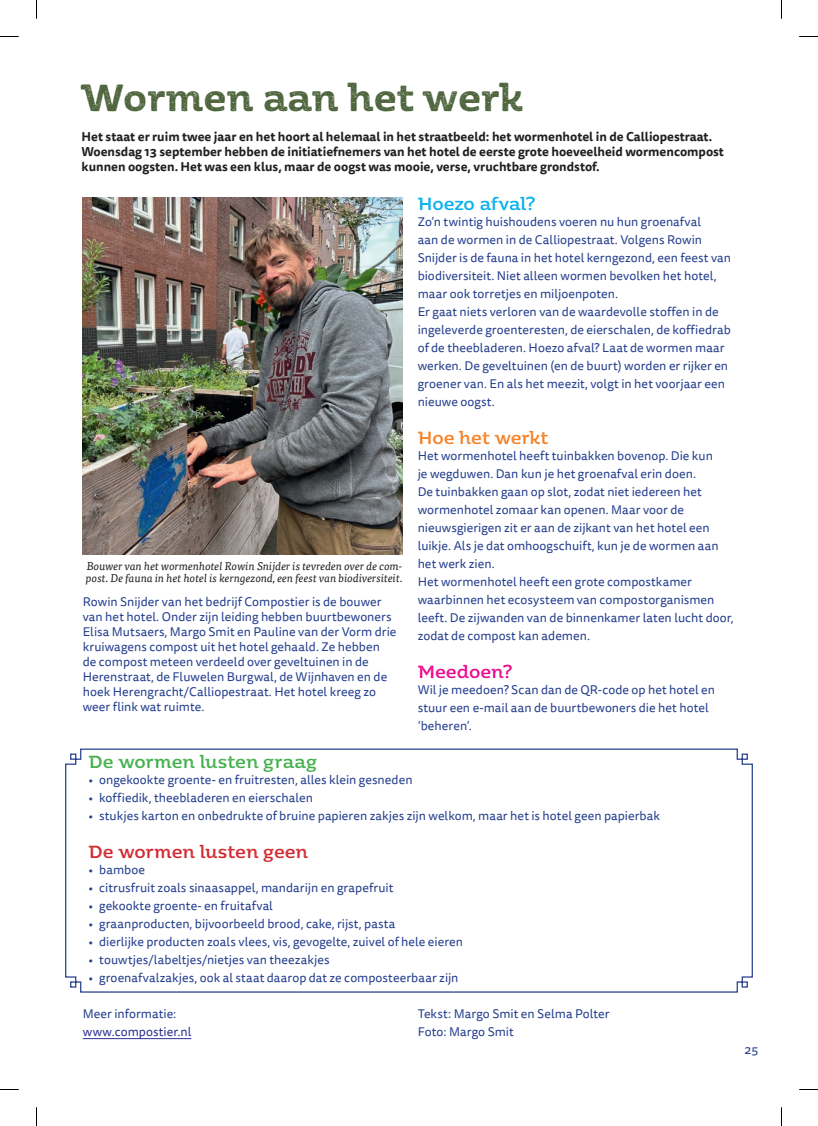
<style>
.page{position:relative;width:818px;height:1126px;background:#fff}
.page>*{position:absolute;margin:0;border:0;box-sizing:border-box;transform-origin:0 0}
.t1{font:600 37.5px "Moreno Rust";color:#4f663e}
.t2{font:500 17.5px "Moreno Rust";color:#40ae49}
.t3{font:500 17.5px "Moreno Rust";letter-spacing:-.005em;color:#d1232a}
.t4{font:500 17.5px "Moreno Rust";letter-spacing:-.005em;color:#00aeef}
.t5{font:500 17.5px "Moreno Rust";letter-spacing:-.005em;color:#f57f21}
.t6{font:500 17.5px "Moreno Rust";color:#ed028c}
.t7{font:12.5px/18px "Tisa Sans Pro";letter-spacing:.005em;color:#253f8e}
.t8{font:700 12.5px/15px "Tisa Sans Pro";color:#231f20}
.t9{font:12.5px "Tisa Sans Pro";color:#2e3092}
.t10{font:italic 11.25px/12.5px "Tisa Pro";color:#231f20}
</style>
<div class="page">
<img style="left:83px;top:198px;width:319px;height:356px">
<svg style="left:65px;top:748px;width:688px;height:245px"></svg>
<hr style="left:83px;top:1038px;width:108px;height:1px;background:#2e3092">
<svg style="left:0;top:36px;width:19px;height:1px"></svg>
<svg style="left:799px;top:36px;width:18px;height:1px"></svg>
<svg style="left:0;top:1089px;width:19px;height:1px"></svg>
<svg style="left:799px;top:1089px;width:18px;height:1px"></svg>
<svg style="left:36px;top:0;width:1px;height:19px"></svg>
<svg style="left:36px;top:1107px;width:1px;height:18px"></svg>
<h1 class="t1" style="left:81px;top:65px;width:443px">Wormen aan het werk</h1>
<p class="t8" style="left:81px;top:130px;width:643px">Het staat er ruim twee jaar en het hoort al helemaal in het straatbeeld: het wormenhotel in de Calliopestraat.<br>Woensdag 13 september hebben de initiatiefnemers van het hotel de eerste grote hoeveelheid wormencompost kunnen oogsten. Het was een klus, maar de oogst was mooie, verse, vruchtbare grondstof.</p>
<p class="t10" style="left:86px;top:559px;width:318px">Bouwer van het wormenhotel Rowin Snijder is tevreden over de com&shy;post. De fauna in het hotel is kerngezond, een feest van biodiversiteit.</p>
<p class="t7" style="left:83px;top:594px;width:315px;line-height:15px">Rowin Snijder van het bedrijf Compostier is de bouwer van het hotel. Onder zijn leiding hebben buurtbewoners Elisa Mutsaers, Margo Smit en Pauline van der Vorm drie kruiwagens compost uit het hotel gehaald. Ze hebben de compost meteen verdeeld over geveltuinen in de Herenstraat, de Fluwelen Burgwal, de Wijnhaven en de hoek Herengracht/Calliopestraat. Het hotel kreeg zo weer flink wat ruimte.</p>
<h2 class="t4" style="left:417px;top:188px;width:119px">Hoezo afval?</h2>
<p class="t7" style="left:417px;top:212px;width:315px">Zo’n twintig huishoudens voeren nu hun groenafval<br>aan de wormen in de Calliopestraat. Volgens Rowin Snijder is de fauna in het hotel kerngezond, een feest van biodiversiteit. Niet alleen wormen bevolken het hotel, maar ook torretjes en miljoenpoten.<br>Er gaat niets verloren van de waardevolle stoffen in de ingeleverde groenteresten, de eierschalen, de koffiedrab of de theebladeren. Hoezo afval? Laat de wormen maar werken. De geveltuinen (en de buurt) worden er rijker en groener van. En als het meezit, volgt in het voorjaar een nieuwe oogst.</p>
<h2 class="t5" style="left:417px;top:422px;width:132px">Hoe het werkt</h2>
<p class="t7" style="left:417px;top:446px;width:317px">Het wormenhotel heeft tuinbakken bovenop. Die kun<br>je wegduwen. Dan kun je het groenafval erin doen.<br>De tuinbakken gaan op slot, zodat niet iedereen het wormenhotel zomaar kan openen. Maar voor de nieuwsgierigen zit er aan de zijkant van het hotel een luikje. Als je dat omhoogschuift, kun je de wormen aan het werk zien.<br>Het wormenhotel heeft een grote compostkamer waarbinnen het ecosysteem van compostorganismen leeft. De zijwanden van de binnenkamer laten lucht door, zodat de compost kan ademen.</p>
<h2 class="t6" style="left:417px;top:656px;width:96px">Meedoen?</h2>
<p class="t7" style="left:417px;top:680px;width:299px">Wil je meedoen? Scan dan de QR-code op het hotel en stuur een e-mail aan de buurtbewoners die het hotel ‘beheren’.</p>
<h2 class="t2" style="left:88px;top:746px;width:230px">De wormen lusten graag</h2>
<p class="t7" style="left:88px;top:770px;width:325px">• ongekookte groente- en fruitresten, alles klein gesneden</p>
<p class="t7" style="left:88px;top:788px;width:226px">• koffiedik, theebladeren en eierschalen</p>
<p class="t7" style="left:88px;top:806px;width:572px">• stukjes karton en onbedrukte of bruine papieren zakjes zijn welkom, maar het is hotel geen papierbak</p>
<h2 class="t3" style="left:88px;top:836px;width:221px">De wormen lusten geen</h2>
<p class="t7" style="left:88px;top:860px;width:58px">• bamboe</p>
<p class="t7" style="left:88px;top:878px;width:306px">• citrusfruit zoals sinaasappel, mandarijn en grapefruit</p>
<p class="t7" style="left:88px;top:896px;width:186px">• gekookte groente- en fruitafval</p>
<p class="t7" style="left:88px;top:914px;width:308px">• graanproducten, bijvoorbeeld brood, cake, rijst, pasta</p>
<p class="t7" style="left:88px;top:932px;width:376px">• dierlijke producten zoals vlees, vis, gevogelte, zuivel of hele eieren</p>
<p class="t7" style="left:88px;top:950px;width:242px">• touwtjes/labeltjes/nietjes van theezakjes</p>
<p class="t7" style="left:88px;top:968px;width:371px">• groenafvalzakjes, ook al staat daarop dat ze composteerbaar zijn</p>
<p class="t7" style="left:83px;top:1004px;width:95px">Meer informatie:</p>
<p class="t9" style="left:83px;top:1023px;width:110px">www.compostier.nl</p>
<p class="t7" style="left:417px;top:1004px;width:193px">Tekst: Margo Smit en Selma Polter<br>Foto: Margo Smit</p>
<p class="t7" style="left:744px;top:1040px;width:15px">25</p>
</div>
